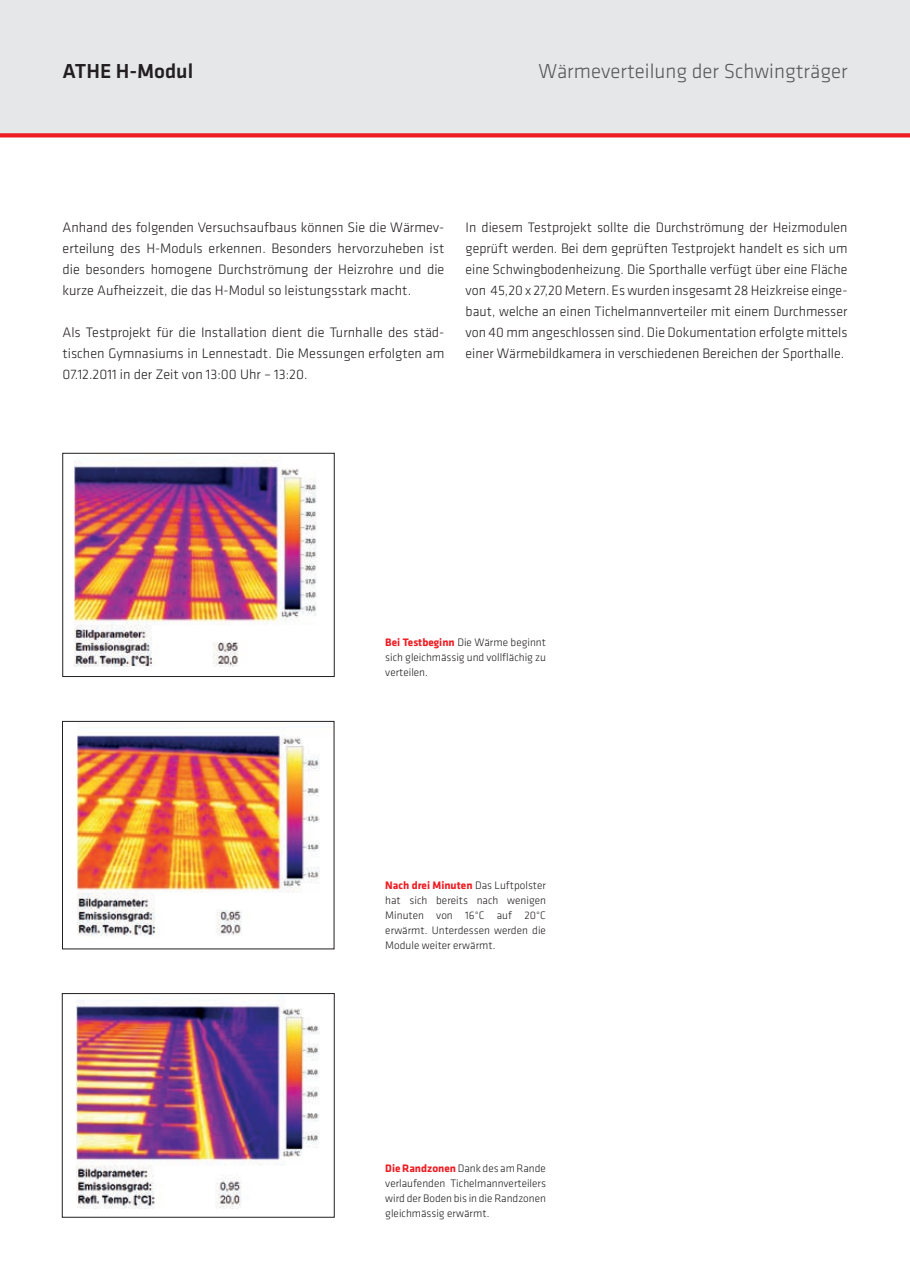
<style>
.page{position:relative;width:910px;height:1280px;background:#fff}
.page>*{position:absolute;margin:0;border:0;box-sizing:border-box;transform-origin:0 0}
.Titel{font:300 21px "Klavika";color:#57585a}
.Titel-2{font:500 21px "Klavika";color:#231f20}
.Copytext-Folge{font:300 14.25px/21px "Klavika";color:#231f20;text-align:justify}
.Marginalia{font:300 11.25px/15px "Klavika";color:#231f20;text-align:justify}
.s1{font-weight:700;color:#ee1d23}
</style>
<div class="page">
<div style="left:0;top:0;width:910px;height:133px;background:#e6e7e9"></div>
<svg style="left:0;top:133px;width:910px;height:4px;background:#ed292e"></svg>
<img style="left:75px;top:463px;width:242px;height:203px">
<div style="left:63px;top:453px;width:271px;height:224px;border:1px solid #231f20"></div>
<img style="left:78px;top:735px;width:242px;height:201px">
<div style="left:62px;top:721px;width:272px;height:228px;border:1px solid #231f20"></div>
<img style="left:77px;top:1000px;width:243px;height:208px">
<div style="left:62px;top:993px;width:272px;height:224px;border:1px solid #231f20"></div>
<p class="Titel-2" style="left:63px;top:60px;width:132px">ATHE H-Modul</p>
<p class="Titel" style="left:538px;top:60px;width:311px">Wärmeverteilung der Schwingträger</p>
<p class="Copytext-Folge" style="left:63px;top:217px;width:383px">Anhand des folgenden Versuchsaufbaus können Sie die Wärmev&shy;erteilung des H-Moduls erkennen. Besonders hervorzuheben ist die besonders homogene Durchströmung der Heizrohre und die kurze Aufheizzeit, die das H-Modul so leistungsstark macht.</p>
<p class="Copytext-Folge" style="left:63px;top:322px;width:383px">Als Testprojekt für die Installation dient die Turnhalle des städ&shy;tischen Gymnasiums in Lennestadt. Die Messungen erfolgten am 07.12.2011 in der Zeit von 13:00 Uhr – 13:20.</p>
<p class="Copytext-Folge" style="left:466px;top:217px;width:383px">In diesem Testprojekt sollte die Durchströmung der Heizmodulen geprüft werden. Bei dem geprüften Testprojekt handelt es sich um eine Schwingbodenheizung. Die Sporthalle verfügt über eine Fläche von 45,20 x 27,20 Metern. Es wurden insgesamt 28 Heizkreise einge&shy;baut, welche an einen Tichelmannverteiler mit einem Durchmesser von 40 mm angeschlossen sind. Die Dokumentation erfolgte mittels einer Wärmebildkamera in verschiedenen Bereichen der Sporthalle.</p>
<p class="Marginalia" style="left:385px;top:635px;width:162px"><span class="s1">Bei Testbeginn</span> Die Wärme beginnt sich gleichmässig und vollflächig zu verteilen.</p>
<p class="Marginalia" style="left:385px;top:878px;width:162px"><span class="s1">Nach drei Minuten</span> Das Luftpolster hat sich bereits nach wenigen Minuten von 16°C auf 20°C erwärmt. Unterdessen werden die Module weiter erwärmt.</p>
<p class="Marginalia" style="left:385px;top:1161px;width:162px"><span class="s1">Die Randzonen</span> Dank des am Rande verlaufenden Tichelmannverteilers wird der Boden bis in die Randzonen gleichmässig erwärmt.</p>
</div>
